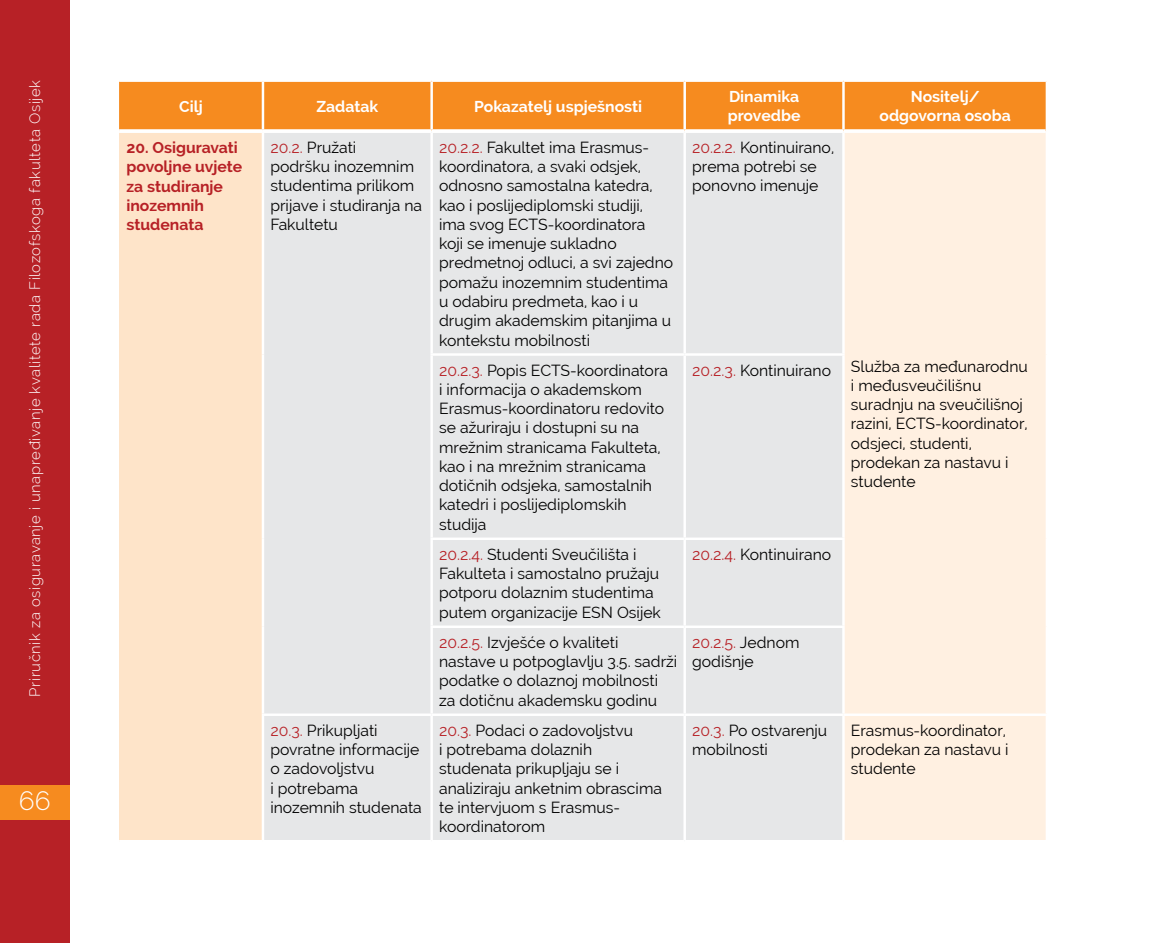
<style>
.page{position:relative;width:1166px;height:943px;background:#fff}
.page>*{position:absolute;margin:0;border:0;box-sizing:border-box;transform-origin:0 0}
.t1{font:300 26.25px "Raleway";color:#fff}
.t2{font:15.75px/19.2px "Raleway";color:#000}
.t3{font:700 15.75px/19.2px "Raleway";color:#fff}
.t4{font:700 15.75px/19.2px "Raleway";color:#b72126}
.t5{font:300 14.88px "Raleway";letter-spacing:.04em;color:#fff}
.s1{color:#b72126}
</style>
<div class="page">
<div style="left:0;top:0;width:69px;height:943px;background:#b72126"></div>
<div style="left:0;top:785px;width:69px;height:35px;background:#f68b1f"></div>
<div style="left:119px;top:82px;width:926px;height:47px;background:#f68b1f"></div>
<div style="left:119px;top:131px;width:144px;height:710px;background:#fee4c9"></div>
<div style="left:264px;top:133px;width:578px;height:707px;background:#e6e7e8"></div>
<div style="left:845px;top:133px;width:200px;height:707px;background:#fff0e1"></div>
<hr style="left:262px;top:82px;width:2px;height:47px;background:#fff">
<hr style="left:430px;top:82px;width:3px;height:47px;background:#fff">
<hr style="left:683px;top:82px;width:3px;height:47px;background:#fff">
<hr style="left:842px;top:82px;width:3px;height:47px;background:#fff">
<hr style="left:262px;top:133px;width:2px;height:221px;background:#fff">
<hr style="left:430px;top:133px;width:3px;height:220px;background:#fff">
<hr style="left:683px;top:133px;width:3px;height:220px;background:#fff">
<hr style="left:262px;top:354px;width:2px;height:185px;background:#fff">
<hr style="left:430px;top:353px;width:255px;height:3px;background:#fff">
<hr style="left:430px;top:356px;width:3px;height:181px;background:#fff">
<hr style="left:685px;top:353px;width:160px;height:3px;background:#fff">
<hr style="left:683px;top:356px;width:3px;height:181px;background:#fff">
<hr style="left:262px;top:539px;width:2px;height:87px;background:#fff">
<hr style="left:430px;top:537px;width:255px;height:3px;background:#fff">
<hr style="left:430px;top:540px;width:3px;height:85px;background:#fff">
<hr style="left:685px;top:537px;width:160px;height:3px;background:#fff">
<hr style="left:683px;top:540px;width:3px;height:85px;background:#fff">
<hr style="left:262px;top:626px;width:2px;height:87px;background:#fff">
<hr style="left:430px;top:625px;width:255px;height:3px;background:#fff">
<hr style="left:430px;top:628px;width:3px;height:85px;background:#fff">
<hr style="left:685px;top:625px;width:160px;height:3px;background:#fff">
<hr style="left:683px;top:628px;width:3px;height:85px;background:#fff">
<hr style="left:262px;top:713px;width:170px;height:3px;background:#fff">
<hr style="left:262px;top:716px;width:2px;height:124px;background:#fff">
<hr style="left:432px;top:713px;width:253px;height:3px;background:#fff">
<hr style="left:430px;top:716px;width:3px;height:124px;background:#fff">
<hr style="left:685px;top:713px;width:158px;height:3px;background:#fff">
<hr style="left:683px;top:716px;width:3px;height:124px;background:#fff">
<hr style="left:843px;top:713px;width:205px;height:3px;background:#fff">
<hr style="left:119px;top:840px;width:144px;height:2px;background:#fff">
<svg style="left:119px;top:129px;width:144px;height:4px"></svg>
<svg style="left:263px;top:129px;width:169px;height:2px"></svg>
<svg style="left:432px;top:129px;width:253px;height:2px"></svg>
<svg style="left:685px;top:129px;width:158px;height:1px"></svg>
<svg style="left:843px;top:129px;width:202px;height:2px"></svg>
<p class="t5" style="left:26px;top:696px;width:618px;rotate:-90deg">Priručnik za osiguravanje i unapređivanje kvalitete rada Filozofskoga fakulteta Osijek</p>
<h1 class="t1" style="left:19px;top:785px;width:33px">66</h1>
<p class="t3" style="left:179px;top:96px;width:25px">Cilj</p>
<p class="t3" style="left:316px;top:96px;width:63px">Zadatak</p>
<p class="t3" style="left:474px;top:96px;width:169px">Pokazatelj uspješnosti</p>
<p class="t3" style="left:728px;top:87px;width:74px">Dinamika provedbe</p>
<p class="t3" style="left:879px;top:87px;width:133px;text-align:center">Nositelj/ odgovorna osoba</p>
<p class="t4" style="left:126px;top:138px;width:117px">20. Osiguravati povoljne uvjete za studiranje inozemnih studenata</p>
<p class="t2" style="left:270px;top:138px;width:153px"><span class="s1">20.2.</span> Pružati<br>podršku inozemnim studentima prilikom prijave i studiranja na<br>Fakultetu</p>
<p class="t2" style="left:439px;top:138px;width:236px"><span class="s1">20.2.2.</span> Fakultet ima Erasmus&shy;koordinatora, a svaki odsjek, odnosno samostalna katedra, kao i poslijediplomski studiji, ima svog ECTS-koordinatora koji se imenuje sukladno predmetnoj odluci, a svi zajedno pomažu inozemnim studentima u odabiru predmeta, kao i u drugim akademskim pitanjima u kontekstu mobilnosti</p>
<p class="t2" style="left:692px;top:138px;width:144px"><span class="s1">20.2.2.</span> Kontinuirano, prema potrebi se ponovno imenuje</p>
<p class="t2" style="left:851px;top:356px;width:178px">Služba za međunarodnu i međusveučilišnu suradnju na sveučilišnoj razini, ECTS-koordinator, odsjeci, studenti, prodekan za nastavu i studente</p>
<p class="t2" style="left:439px;top:360px;width:230px"><span class="s1">20.2.3.</span> Popis ECTS-koordinatora i informacija o akademskom<br>Erasmus-koordinatoru redovito se ažuriraju i dostupni su na mrežnim stranicama Fakulteta, kao i na mrežnim stranicama dotičnih odsjeka, samostalnih katedri i poslijediplomskih studija</p>
<p class="t2" style="left:692px;top:360px;width:140px"><span class="s1">20.2.3.</span> Kontinuirano</p>
<p class="t2" style="left:439px;top:544px;width:223px"><span class="s1">20.2.4.</span> Studenti Sveučilišta i<br>Fakulteta i samostalno pružaju potporu dolaznim studentima putem organizacije ESN Osijek</p>
<p class="t2" style="left:692px;top:544px;width:140px"><span class="s1">20.2.4.</span> Kontinuirano</p>
<p class="t2" style="left:439px;top:632px;width:240px"><span class="s1">20.2.5.</span> Izvješće o kvaliteti nastave u potpoglavlju 3.5. sadrži podatke o dolaznoj mobilnosti za dotičnu akademsku godinu</p>
<p class="t2" style="left:692px;top:632px;width:109px"><span class="s1">20.2.5.</span> Jednom godišnje</p>
<p class="t2" style="left:270px;top:720px;width:153px"><span class="s1">20.3.</span> Prikupljati povratne informacije o zadovoljstvu<br>i potrebama inozemnih studenata</p>
<p class="t2" style="left:439px;top:720px;width:224px"><span class="s1">20.3.</span> Podaci o zadovoljstvu<br>i potrebama dolaznih studenata prikupljaju se i analiziraju anketnim obrascima te intervjuom s Erasmus&shy;koordinatorom</p>
<p class="t2" style="left:692px;top:720px;width:137px"><span class="s1">20.3.</span> Po ostvarenju mobilnosti</p>
<p class="t2" style="left:851px;top:720px;width:159px">Erasmus-koordinator, prodekan za nastavu i studente</p>
</div>
